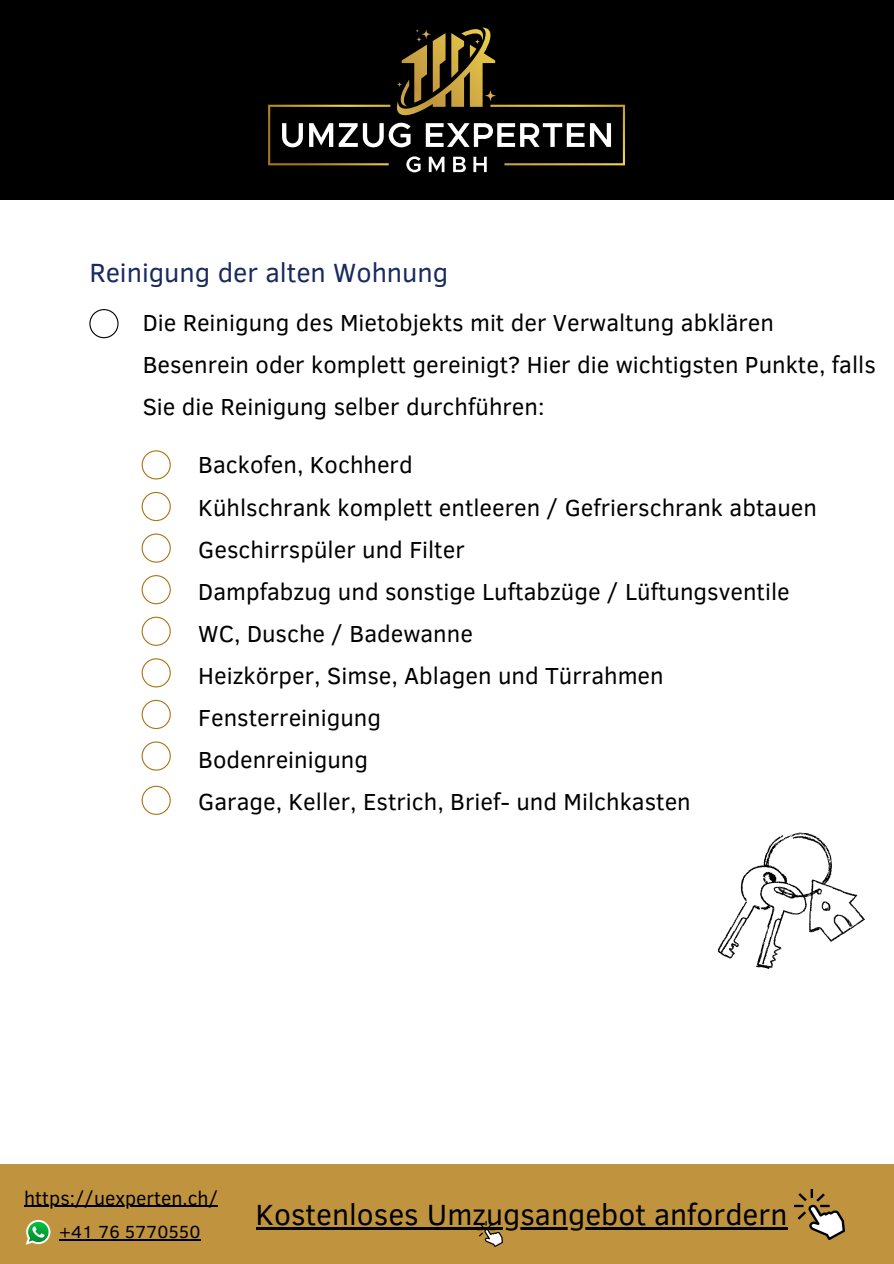
<style>
.page{position:relative;width:894px;height:1264px;background:#fff}
.page>*{position:absolute;margin:0;border:0;box-sizing:border-box;transform-origin:0 0}
.t1{font:30px "Clear Sans";color:#000}
.t2{font:27px "Clear Sans";color:#182a5f}
.t3{font:23.85px/42.2px "Clear Sans";color:#000}
.t4{font:19.5px "Clear Sans";color:#000}
.t5{font:18px "Clear Sans";color:#000}
</style>
<div class="page">
<svg style="left:89px;top:309px;width:29px;height:29px"></svg>
<div style="left:0;top:1163px;width:893px;height:100px;background:#c0943e"></div>
<svg style="left:717px;top:832px;width:148px;height:137px"></svg>
<div style="left:0;top:0;width:893px;height:199px;background:#000"></div>
<svg style="left:268px;top:28px;width:356px;height:137px"></svg>
<svg style="left:282px;top:123px;width:329px;height:24px"></svg>
<svg style="left:406px;top:156px;width:80px;height:16px"></svg>
<img style="left:794px;top:1189px;width:50px;height:50px">
<hr style="left:24px;top:1205px;width:194px;height:1px;background:#000">
<hr style="left:255px;top:1227px;width:532px;height:2px;background:#000">
<img style="left:477px;top:1221px;width:25px;height:25px">
<svg style="left:141px;top:450px;width:30px;height:29px"></svg>
<svg style="left:141px;top:492px;width:30px;height:29px"></svg>
<svg style="left:141px;top:533px;width:30px;height:29px"></svg>
<svg style="left:141px;top:575px;width:30px;height:29px"></svg>
<svg style="left:141px;top:616px;width:30px;height:30px"></svg>
<svg style="left:141px;top:658px;width:30px;height:29px"></svg>
<svg style="left:141px;top:700px;width:30px;height:29px"></svg>
<svg style="left:141px;top:741px;width:30px;height:29px"></svg>
<svg style="left:141px;top:785px;width:30px;height:30px"></svg>
<svg style="left:26px;top:1220px;width:24px;height:24px"></svg>
<hr style="left:59px;top:1239px;width:141px;height:1px;background:#000">
<h2 class="t2" style="left:89px;top:253px;width:360px">Reinigung der alten Wohnung</h2>
<h1 class="t3" style="left:143px;top:300px;width:734px">Die Reinigung des Mietobjekts mit der Verwaltung abklären<br>Besenrein oder komplett gereinigt? Hier die wichtigsten Punkte, falls<br>Sie die Reinigung selber durchführen:</h1>
<p class="t3" style="left:198px;top:443px;width:620px">Backofen, Kochherd<br>Kühlschrank komplett entleeren / Gefrierschrank abtauen Geschirrspüler und Filter<br>Dampfabzug und sonstige Luftabzüge / Lüftungsventile WC, Dusche / Badewanne<br>Heizkörper, Simse, Ablagen und Türrahmen Fensterreinigung<br>Bodenreinigung<br>Garage, Keller, Estrich, Brief- und Milchkasten</p>
<h2 class="t4" style="left:24px;top:1183px;width:195px">https://uexperten.ch/</h2>
<p class="t5" style="left:59px;top:1218px;width:143px">+41 76 5770550</p>
<p class="t1" style="left:255px;top:1192px;width:533px">Kostenloses Umzugsangebot anfordern</p>
</div>
